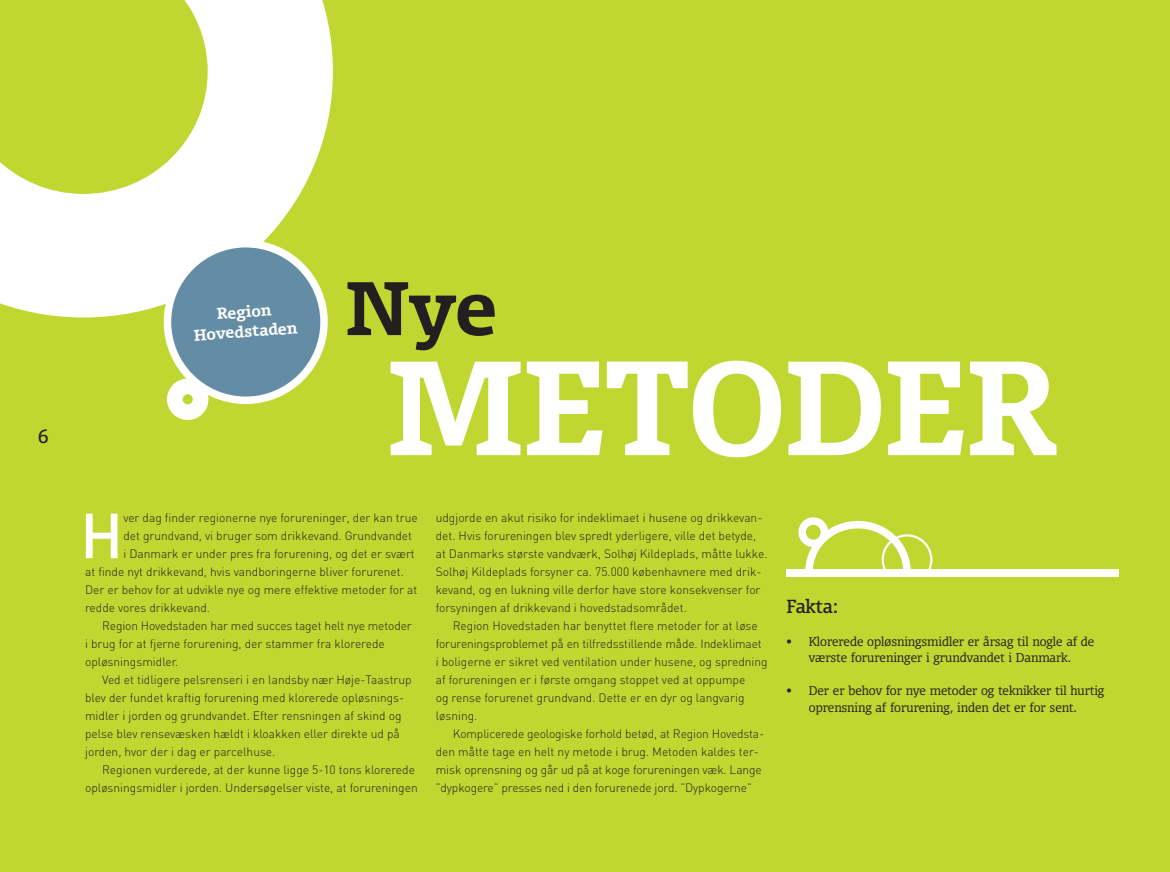
<style>
.page{position:relative;width:1170px;height:872px;background:#fff}
.page>*{position:absolute;margin:0;border:0;box-sizing:border-box;transform-origin:0 0}
.t1{font:700 127.5px "Olsen";letter-spacing:-.03em;color:#fff}
.t2{font:700 72px "Olsen";color:#231f20}
.t3{font:500 62.55px "DIN";color:#fff}
.t4{font:18px "Olsen";letter-spacing:-.015em;color:#231f20}
.t5{font:700 15px/19.5px "Olsen";color:#fff;text-align:center}
.t6{font:300 12px/18px "DIN";color:#231f20}
.t7{font:300 12px/16.5px "Olsen";color:#231f20;text-align:center}
</style>
<div class="page">
<div style="left:0;top:0;width:1169px;height:872px;background:#bfd730"></div>
<div style="left:786px;top:569px;width:332px;height:8px;background:#fff"></div>
<svg style="left:798px;top:517px;width:134px;height:52px"></svg>
<svg style="left:0;top:0;width:333px;height:317px;fill:#fff"></svg>
<svg style="left:167px;top:378px;width:41px;height:42px"></svg>
<div style="left:167px;top:244px;width:157px;height:156px;background:#648da5;border-radius:50%"></div>
<div style="left:164px;top:240px;width:164px;height:164px;border:8px solid #fff;border-radius:50%"></div>
<h3 class="t4" style="left:38px;top:424px;width:12px">6</h3>
<p class="t5" style="left:191px;top:305px;width:105px;rotate:-4deg">REGION<br>HOVEDSTADEN</p>
<h2 class="t2" style="left:344px;top:260px;width:154px">NYE</h2>
<h1 class="t1" style="left:385px;top:323px;width:648px">METODER</h1>
<h3 class="t3" style="left:80px;top:495px;width:45px">H</h3>
<p class="t6" style="left:123px;top:509px;width:296px">ver dag finder regionerne nye forureninger, der kan true</p>
<p class="t6" style="left:123px;top:527px;width:290px">det grundvand, vi bruger som drikkevand. Grundvandet</p>
<p class="t6" style="left:123px;top:545px;width:293px">i Danmark er under pres fra forurening, og det er svært</p>
<p class="t6" style="left:85px;top:563px;width:320px">at finde nyt drikkevand, hvis vandboringerne bliver forurenet.</p>
<p class="t6" style="left:85px;top:581px;width:334px">Der er behov for at udvikle nye og mere effektive metoder for at</p>
<p class="t6" style="left:85px;top:599px;width:126px">redde vores drikkevand.</p>
<p class="t6" style="left:102px;top:617px;width:311px">Region Hovedstaden har med succes taget helt nye metoder</p>
<p class="t6" style="left:85px;top:635px;width:301px">i brug for at fjerne forurening, der stammer fra klorerede</p>
<p class="t6" style="left:85px;top:653px;width:95px">opløsningsmidler.</p>
<p class="t6" style="left:102px;top:671px;width:311px">Ved et tidligere pelsrenseri i en landsby nær Høje-Taastrup</p>
<p class="t6" style="left:85px;top:689px;width:321px">blev der fundet kraftig forurening med klorerede opløsnings-</p>
<p class="t6" style="left:85px;top:707px;width:318px">midler i jorden og grundvandet. Efter rensningen af skind og</p>
<p class="t6" style="left:85px;top:725px;width:316px">pelse blev rensevæsken hældt i kloakken eller direkte ud på</p>
<p class="t6" style="left:85px;top:743px;width:192px">jorden, hvor der i dag er parcelhuse.</p>
<p class="t6" style="left:102px;top:761px;width:314px">Regionen vurderede, at der kunne ligge 5-10 tons klorerede</p>
<p class="t6" style="left:85px;top:779px;width:334px">opløsningsmidler i jorden. Undersøgelser viste, at forureningen</p>
<p class="t6" style="left:435px;top:509px;width:333px">udgjorde en akut risiko for indeklimaet i husene og drikkevan&shy;det. Hvis forureningen blev spredt yderligere, ville det betyde, at Danmarks største vandværk, Solhøj Kildeplads, måtte lukke.<br>Solhøj Kildeplads forsyner ca. 75.000 københavnere med drik&shy;kevand, og en lukning ville derfor have store konsekvenser for forsyningen af drikkevand i hovedstadsområdet.</p>
<p class="t6" style="left:435px;top:617px;width:333px;text-indent:17px">Region Hovedstaden har benyttet flere metoder for at løse forureningsproblemet på en tilfredsstillende måde. Indeklimaet i boligerne er sikret ved ventilation under husene, og spredning af forureningen er i første omgang stoppet ved at oppumpe<br>og rense forurenet grundvand. Dette er en dyr og langvarig løsning.</p>
<p class="t6" style="left:435px;top:725px;width:330px;text-indent:17px">Komplicerede geologiske forhold betød, at Region Hovedsta&shy;den måtte tage en helt ny metode i brug. Metoden kaldes ter&shy;misk oprensning og går ud på at koge forureningen væk. Lange ”dypkogere” presses ned i den forurenede jord. ”Dypkogerne”</p>
<h3 class="t4" style="left:786px;top:594px;width:54px">Fakta:</h3>
<p class="t7" style="left:786px;top:633px;width:309px">• Klorerede opløsningsmidler er årsag til nogle af de værste forureninger i grundvandet i Danmark.</p>
<p class="t7" style="left:786px;top:682px;width:319px">• D er er behov for nye metoder og teknikker til hurtig oprensning af forurening, inden det er for sent.</p>
</div>
